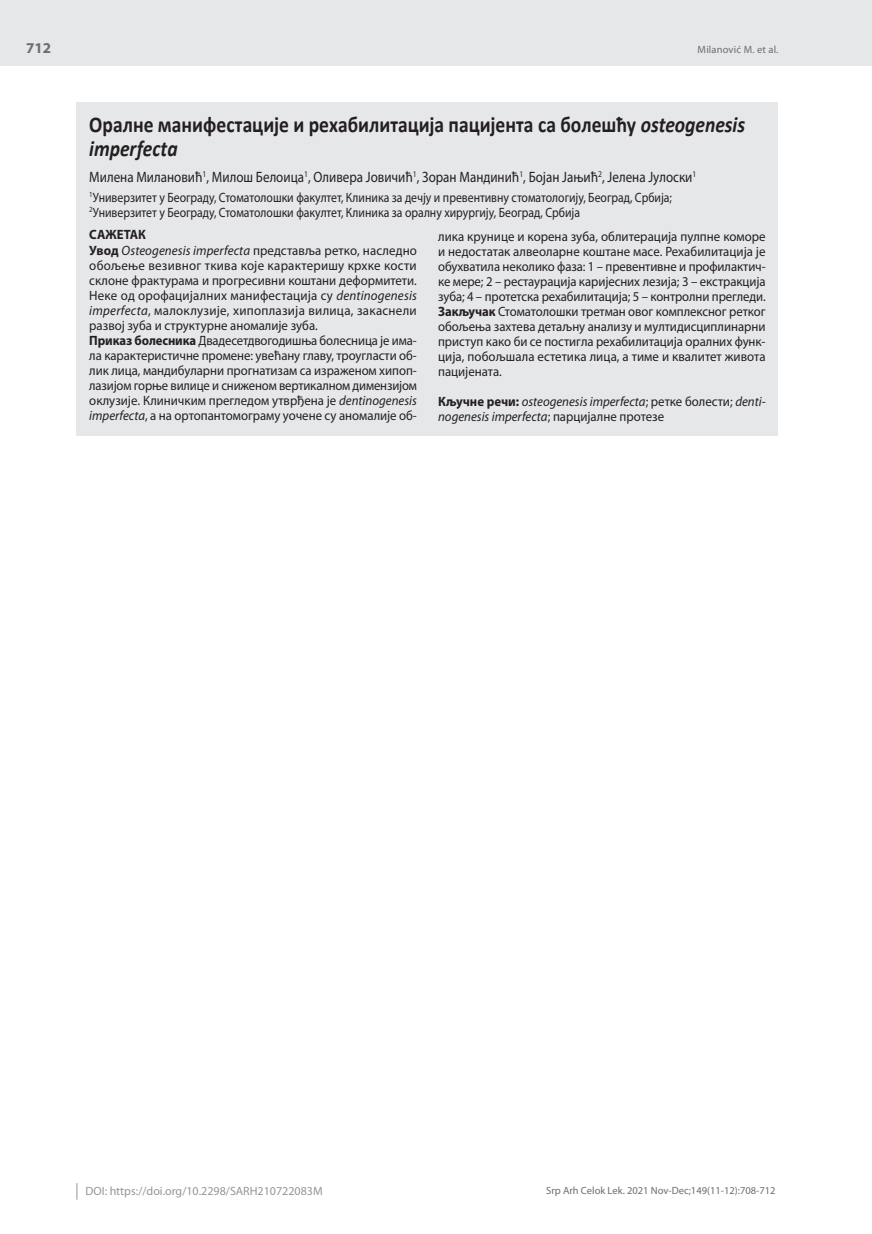
<style>
.page{position:relative;width:872px;height:1234px;background:#fff}
.page>*{position:absolute;margin:0;border:0;box-sizing:border-box;transform-origin:0 0}
.t1{font:700 22.5px/24px "Calibri";color:#231f20;scale:.87 1}
.t2{font:15px "Myriad Pro";color:#231f20;scale:.87 1}
.t3{font:700 15px "Myriad Pro";color:#6c6d70}
.t4{font:13.5px/15px "Myriad Pro";color:#231f20;scale:.96 1}
.t5{font:13.5px/15px "Myriad Pro";color:#231f20;text-align:justify;scale:.95 1}
.t6{font:13.5px/15px "Myriad Pro";color:#231f20;scale:.87 1}
.t7{font:italic 13.5px/15px "Myriad Pro";color:#231f20;scale:.95 1}
.t8{font:12px "Myriad Pro";color:#939598}
.t9{font:10.5px "Myriad Pro";color:#6c6d70}
.s1{font-style:italic}
.s2{font-weight:700}
.s3{font-weight:700;font-style:normal}
.s4{font-style:normal}
</style>
<div class="page">
<div style="left:0;top:0;width:872px;height:66px;background:#e6e7e9"></div>
<svg style="left:77px;top:1183px;width:1px;height:16px"></svg>
<div style="left:77px;top:102px;width:701px;height:333px;background:#e6e7e9"></div>
<p class="t3" style="left:26px;top:38px;width:26px">712</p>
<p class="t9" style="left:697px;top:43px;width:82px">Milanović M. et al.</p>
<h1 class="t1" style="left:89px;top:112px;width:755px">Оралне манифестације и рехабилитација пацијента са болешћу <span class="s1">osteogenesis imperfecta</span></h1>
<p class="t2" style="left:89px;top:168px;width:699px">Милена Милановић<sup>1</sup>, Милош Белоица<sup>1</sup>, Оливера Јовичић<sup>1</sup>, Зоран Мандинић<sup>1</sup>, Бојан Јањић<sup>2</sup>, Јелена Јулоски<sup>1</sup></p>
<p class="t6" style="left:89px;top:189px;width:671px"><sup>1</sup>Универзитет у Београду, Стоматолошки факултет, Клиника за дечју и превентивну стоматологију, Београд, Србија;<br><sup>2</sup>Универзитет у Београду, Стоматолошки факултет, Клиника за оралну хирургију, Београд, Србија</p>
<p class="t4" style="left:89px;top:227px;width:343px"><span class="s2">САЖЕТАК<br>Увод</span> <span class="s1">Osteogenesis imperfecta</span> представља ретко, наследно обољење везивног ткива које карактеришу крхке кости склоне фрактурама и прогресивни коштани деформитети.<br>Неке од орофацијалних манифестација су <span class="s1">dentinogenesis imperfecta</span>, малоклузије, хипоплазија вилица, закаснели развој зуба и структурне аномалије зуба.<br><span class="s2">Приказ болесника</span> Двадесетдвогодишња болесница је има&shy;ла карактеристичне промене: увећану главу, троугласти об&shy;лик лица, мандибуларни прогнатизам са израженом хипоп&shy;лазијом горње вилице и сниженом вертикалном димензијом оклузије. Клиничким прегледом утврђена је <span class="s1">dentinogenesis imperfecta</span>, а на ортопантомограму уочене су аномалије об-</p>
<p class="t5" style="left:438px;top:228px;width:346px">лика крунице и корена зуба, облитерација пулпне коморе и недостатак алвеоларне коштане масе. Рехабилитација је обухватила неколико фаза: 1 – превентивне и профилактич&shy;ке мере; 2 – рестаурација каријесних лезија; 3 – екстракција зуба; 4 – протетска рехабилитација; 5 – контролни прегледи.<br><span class="s2">Закључак</span> Стоматолошки третман овог комплексног ретког обољења захтева детаљну анализу и мултидисциплинарни приступ како би се постигла рехабилитација оралних функ&shy;ција, побољшала естетика лица, а тиме и квалитет живота пацијената.</p>
<p class="t7" style="left:438px;top:393px;width:346px"><span class="s3">Кључне речи:</span> osteogenesis imperfecta<span class="s4">; ретке болести;</span> denti&shy;nogenesis imperfecta<span class="s4">; парцијалне протезе</span></p>
<p class="t8" style="left:86px;top:1183px;width:239px">DOI: https://doi.org/10.2298/SARH210722083M</p>
<p class="t9" style="left:546px;top:1184px;width:231px">Srp Arh Celok Lek. 2021 Nov-Dec;149(11-12):708-712</p>
</div>
